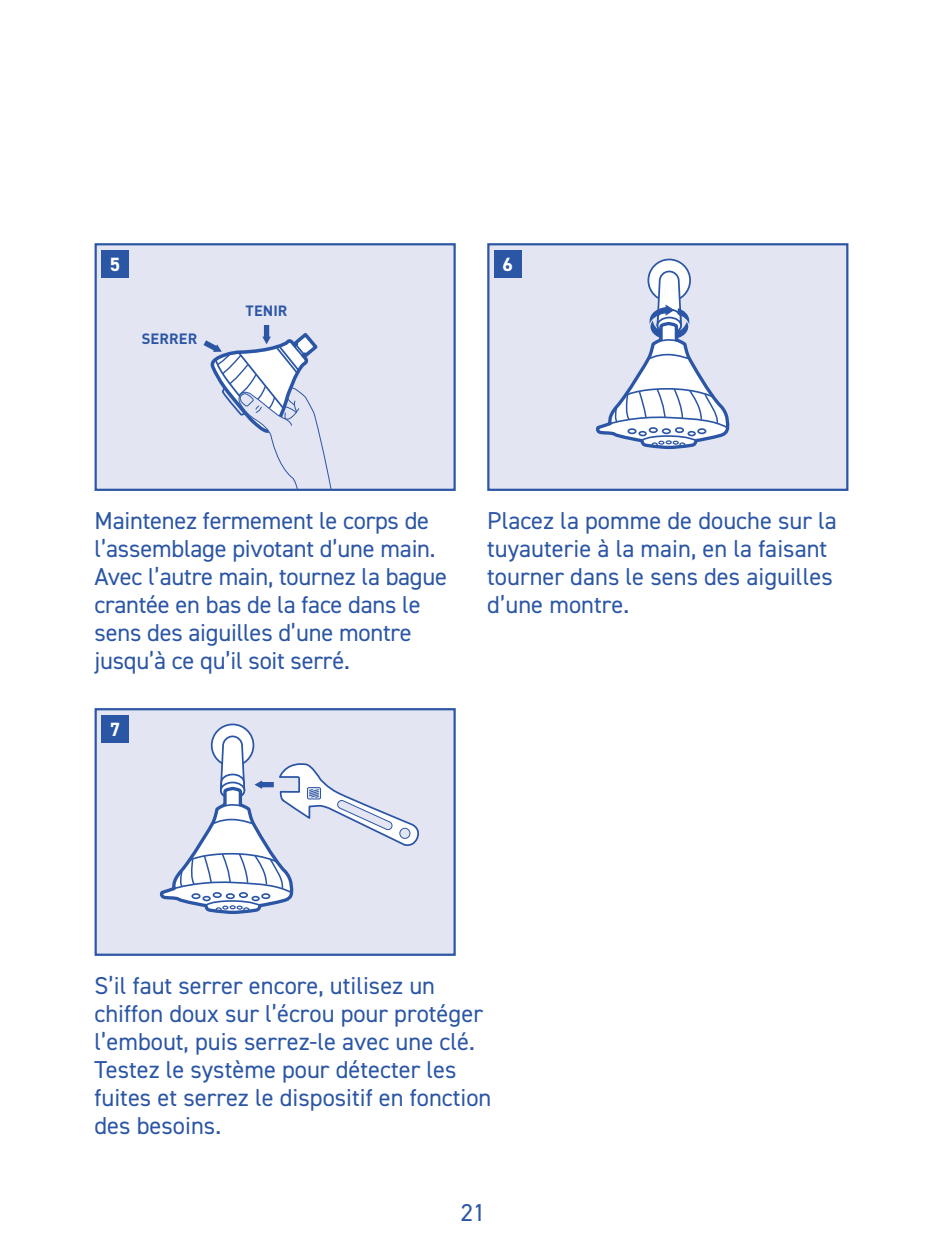
<style>
.page{position:relative;width:943px;height:1260px;background:#fff}
.page>*{position:absolute;margin:0;border:0;box-sizing:border-box;transform-origin:0 0}
.t1{font:24.5px/28px "DIN2014";color:#2b56a5}
.t2{font:700 19.25px "DIN2014";color:#fff}
.t3{font:700 14.7px "DIN Pro";color:#2b56a5}
</style>
<div class="page">
<div style="left:96px;top:244px;width:358px;height:246px;background:#e3e5f3"></div>
<svg style="left:203px;top:325px;width:129px;height:163px"></svg>
<div style="left:95px;top:243px;width:361px;height:248px;border:2px solid #2b56a5"></div>
<div style="left:102px;top:250px;width:27px;height:28px;background:#2b56a5"></div>
<div style="left:488px;top:244px;width:359px;height:246px;background:#e3e5f3"></div>
<div style="left:648px;top:260px;width:42px;height:41px;background:#fff;border-radius:50%"></div>
<div style="left:647px;top:259px;width:44px;height:43px;border:2px solid #2b56a5;border-radius:50%"></div>
<svg style="left:596px;top:270px;width:134px;height:180px"></svg>
<div style="left:487px;top:243px;width:361px;height:248px;border:2px solid #2b56a5"></div>
<div style="left:494px;top:250px;width:28px;height:28px;background:#2b56a5"></div>
<div style="left:96px;top:709px;width:358px;height:246px;background:#e3e5f3"></div>
<svg style="left:212px;top:724px;width:41px;height:42px"></svg>
<div style="left:211px;top:724px;width:43px;height:43px;border:2px solid #2b56a5;border-radius:50%"></div>
<svg style="left:159px;top:735px;width:260px;height:179px"></svg>
<div style="left:95px;top:708px;width:361px;height:248px;border:2px solid #2b56a5"></div>
<div style="left:102px;top:715px;width:27px;height:28px;background:#2b56a5"></div>
<p class="t2" style="left:110px;top:252px;width:12px">5</p>
<p class="t3" style="left:142px;top:328px;width:57px">SERRER</p>
<p class="t3" style="left:246px;top:301px;width:43px">TENIR</p>
<p class="t2" style="left:502px;top:252px;width:12px">6</p>
<p class="t1" style="left:94px;top:506px;width:354px">Maintenez fermement le corps de l’assemblage pivotant d’une main.<br>Avec l’autre main, tournez la bague crantée en bas de la face dans le sens des aiguilles d’une montre jusqu’à ce qu’il soit serré.</p>
<p class="t2" style="left:110px;top:716px;width:12px">7</p>
<p class="t1" style="left:487px;top:506px;width:351px">Placez la pomme de douche sur la tuyauterie à la main, en la faisant tourner dans le sens des aiguilles d’une montre.</p>
<p class="t1" style="left:94px;top:971px;width:398px">S’il faut serrer encore, utilisez un chiffon doux sur l’écrou pour protéger l’embout, puis serrez-le avec une clé.<br>Testez le système pour détecter les fuites et serrez le dispositif en fonction des besoins.</p>
<p class="t1" style="left:461px;top:1198px;width:26px">21</p>
</div>
